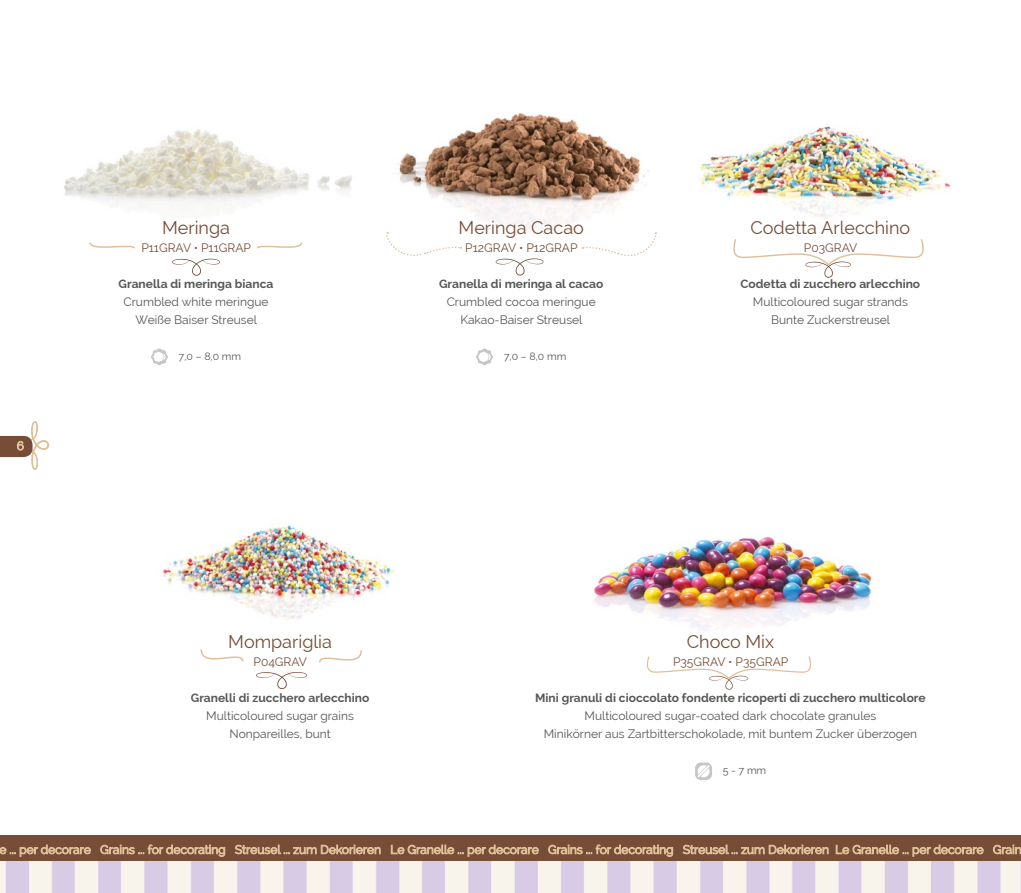
<style>
.page{position:relative;width:1021px;height:893px;background:#fff}
.page>*{position:absolute;margin:0;border:0;box-sizing:border-box;transform-origin:0 0}
.t1{font:18px "Raleway";color:#764d37}
.t2{font:12px/18px "Raleway";color:#575756;text-align:center}
.t3{font:700 12px "Raleway";color:#575756}
.t4{font:12px "Raleway";color:#764d37}
.t5{font:10.5px "Raleway";color:#575756}
</style>
<div class="page">
<img style="left:593px;top:536px;width:280px;height:95px">
<img style="left:64px;top:129px;width:288px;height:76px">
<img style="left:398px;top:113px;width:251px;height:119px">
<img style="left:699px;top:126px;width:252px;height:93px">
<img style="left:162px;top:525px;width:233px;height:95px">
<img style="left:0;top:860px;width:1021px;height:33px">
<div style="left:0;top:835px;width:1020px;height:26px;background:#764d37"></div>
<svg style="left:0;top:844px;width:91px;height:13px"></svg>
<svg style="left:100px;top:844px;width:125px;height:13px"></svg>
<svg style="left:234px;top:844px;width:146px;height:11px"></svg>
<svg style="left:391px;top:844px;width:147px;height:13px"></svg>
<svg style="left:548px;top:844px;width:125px;height:13px"></svg>
<svg style="left:682px;top:844px;width:146px;height:11px"></svg>
<svg style="left:836px;top:844px;width:147px;height:13px"></svg>
<svg style="left:993px;top:844px;width:28px;height:11px"></svg>
<svg style="left:0;top:421px;width:49px;height:48px"></svg>
<svg style="left:89px;top:242px;width:46px;height:7px"></svg>
<svg style="left:256px;top:242px;width:47px;height:7px"></svg>
<svg style="left:172px;top:258px;width:48px;height:18px"></svg>
<svg style="left:151px;top:348px;width:17px;height:18px"></svg>
<svg style="left:386px;top:232px;width:75px;height:24px"></svg>
<svg style="left:582px;top:232px;width:75px;height:24px"></svg>
<svg style="left:495px;top:258px;width:48px;height:18px"></svg>
<svg style="left:476px;top:348px;width:17px;height:18px"></svg>
<svg style="left:733px;top:239px;width:191px;height:39px"></svg>
<svg style="left:256px;top:671px;width:51px;height:18px"></svg>
<svg style="left:200px;top:649px;width:44px;height:13px"></svg>
<svg style="left:319px;top:650px;width:43px;height:13px"></svg>
<svg style="left:646px;top:656px;width:165px;height:34px"></svg>
<svg style="left:695px;top:762px;width:17px;height:18px"></svg>
<h1 class="t1" style="left:162px;top:217px;width:69px">Meringa</h1>
<p class="t4" style="left:141px;top:241px;width:111px">P11GRAV • P11GRAP</p>
<p class="t3" style="left:119px;top:277px;width:156px">Granella di meringa bianca</p>
<p class="t2" style="left:123px;top:293px;width:147px">Crumbled white meringue<br>Weiße Baiser Streusel</p>
<p class="t5" style="left:179px;top:350px;width:64px">7,0 – 8,0 mm</p>
<h1 class="t1" style="left:458px;top:217px;width:127px">Meringa Cacao</h1>
<p class="t4" style="left:465px;top:241px;width:114px">P12GRAV • P12GRAP</p>
<p class="t3" style="left:439px;top:277px;width:166px">Granella di meringa al cacao</p>
<p class="t2" style="left:446px;top:293px;width:151px">Crumbled cocoa meringue<br>Kakao-Baiser Streusel</p>
<p class="t5" style="left:503px;top:350px;width:64px">7,0 – 8,0 mm</p>
<h1 class="t1" style="left:750px;top:217px;width:161px">Codetta Arlecchino</h1>
<p class="t4" style="left:804px;top:241px;width:55px">P03GRAV</p>
<p class="t3" style="left:740px;top:277px;width:181px">Codetta di zucchero arlecchino</p>
<p class="t2" style="left:753px;top:293px;width:156px">Multicoloured sugar strands<br>Bunte Zuckerstreusel</p>
<h1 class="t1" style="left:228px;top:631px;width:105px">Mompariglia</h1>
<p class="t4" style="left:253px;top:655px;width:55px">P04GRAV</p>
<p class="t3" style="left:191px;top:691px;width:180px">Granelli di zucchero arlecchino</p>
<p class="t2" style="left:206px;top:707px;width:149px">Multicoloured sugar grains<br>Nonpareilles, bunt</p>
<h1 class="t1" style="left:686px;top:631px;width:89px">Choco Mix</h1>
<p class="t4" style="left:673px;top:655px;width:117px">P35GRAV • P35GRAP</p>
<p class="t3" style="left:535px;top:691px;width:392px">Mini granuli di cioccolato fondente ricoperti di zucchero multicolore</p>
<p class="t2" style="left:543px;top:707px;width:375px">Multicoloured sugar-coated dark chocolate granules<br>Minikörner aus Zartbitterschokolade, mit buntem Zucker überzogen</p>
<p class="t5" style="left:723px;top:764px;width:45px">5 - 7 mm</p>
</div>
